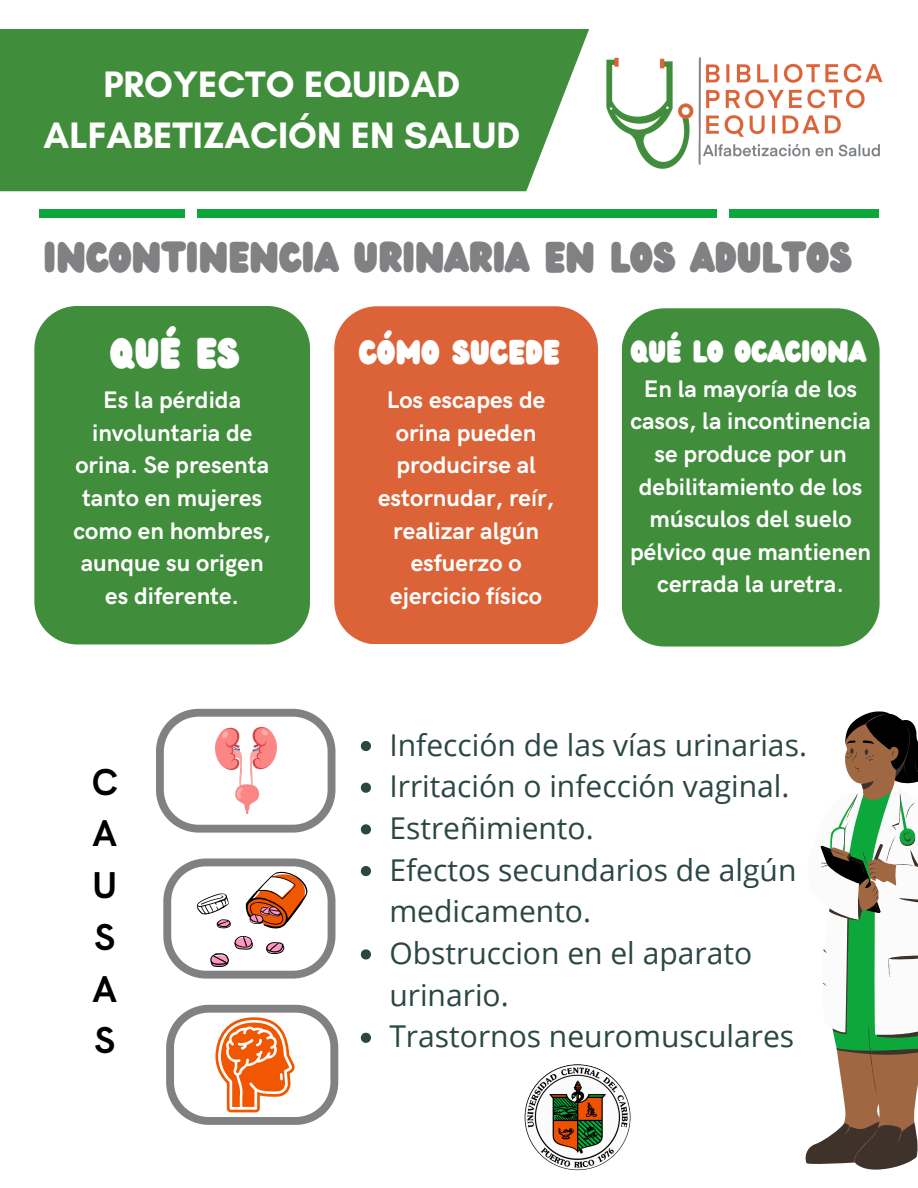
<style>
.page{position:relative;width:918px;height:1188px;background:#fff}
.page>*{position:absolute;margin:0;border:0;box-sizing:border-box;transform-origin:0 0}
.t1{font:700 37.5px/51.8px "Glacial Indifference";color:#fff;text-align:center}
.t2{font:37.5px "Wedges";color:#818082}
.t3{font:700 37.5px/51.8px "HK Grotesk";color:#000;text-align:justify}
.t4{font:37.5px "Wedges";color:#fff}
.t5{font:30px/41.7px "Open Sans";color:#2b4743}
.t6{font:30px "Wedges";color:#fff}
.t7{font:27px "Wedges";color:#fff}
.t8{font:700 24px/32.7px "HK Grotesk";color:#fff;text-align:center}
</style>
<div class="page">
<div style="left:0;top:29px;width:570px;height:162px;background:#408d3c"></div>
<div style="left:197px;top:209px;width:520px;height:9px;background:#0da83b"></div>
<div style="left:39px;top:209px;width:146px;height:9px;background:#0da83b"></div>
<img style="left:570px;top:29px;width:313px;height:189px">
<svg style="left:805px;top:711px;width:113px;height:459px"></svg>
<svg style="left:34px;top:306px;width:276px;height:338px;background:#499245"></svg>
<svg style="left:334px;top:306px;width:264px;height:338px;background:#dc693f"></svg>
<div style="left:622px;top:308px;width:258px;height:339px;background:#408d3c"></div>
<svg style="left:156px;top:709px;width:179px;height:124px"></svg>
<svg style="left:163px;top:858px;width:172px;height:121px"></svg>
<svg style="left:166px;top:1005px;width:172px;height:120px"></svg>
<img style="left:216px;top:727px;width:60px;height:87px">
<svg style="left:361px;top:741px;width:10px;height:10px"></svg>
<svg style="left:361px;top:783px;width:10px;height:10px"></svg>
<svg style="left:361px;top:824px;width:10px;height:10px"></svg>
<svg style="left:361px;top:866px;width:10px;height:10px"></svg>
<svg style="left:361px;top:949px;width:10px;height:11px"></svg>
<svg style="left:361px;top:1033px;width:10px;height:10px"></svg>
<img style="left:525px;top:1064px;width:105px;height:106px;border-radius:50%">
<p class="t1" style="left:44px;top:58px;width:478px">PROYECTO EQUIDAD<br>ALFABETIZACIÓN EN SALUD</p>
<p class="t2" style="left:44px;top:229px;width:810px">INCONTINENCIA URINARIA EN LOS ADULTOS</p>
<h2 class="t4" style="left:110px;top:326px;width:131px">QUÉ ES</h2>
<h3 class="t8" style="left:73px;top:385px;width:199px">Es la pérdida involuntaria de orina. Se presenta tanto en mujeres como en hombres, aunque su origen es diferente.</h3>
<p class="t3" style="left:92px;top:758px;width:28px">C A U S A S</p>
<p class="t6" style="left:359px;top:330px;width:203px">CÓMO SUCEDE</p>
<h4 class="t8" style="left:378px;top:385px;width:177px">Los escapes de orina pueden producirse al estornudar, reír, realizar algún esfuerzo o ejercicio físico</h4>
<p class="t7" style="left:631px;top:332px;width:237px">QUÉ LO OCACIONA</p>
<h5 class="t8" style="left:630px;top:373px;width:242px">En la mayoría de los casos, la incontinencia se produce por un debilitamiento de los músculos del suelo pélvico que mantienen cerrada la uretra.</h5>
<h1 class="t5" style="left:389px;top:723px;width:419px">Infección de las vías urinarias.</h1>
<p class="t5" style="left:389px;top:765px;width:402px">Irritación o infección vaginal.</p>
<p class="t5" style="left:389px;top:806px;width:206px">Estreñimiento.</p>
<p class="t5" style="left:389px;top:848px;width:409px">Efectos secundarios de algún medicamento.</p>
<p class="t5" style="left:389px;top:932px;width:364px">Obstruccion en el aparato urinario.</p>
<p class="t5" style="left:389px;top:1015px;width:406px">Trastornos neuromusculares</p>
</div>
